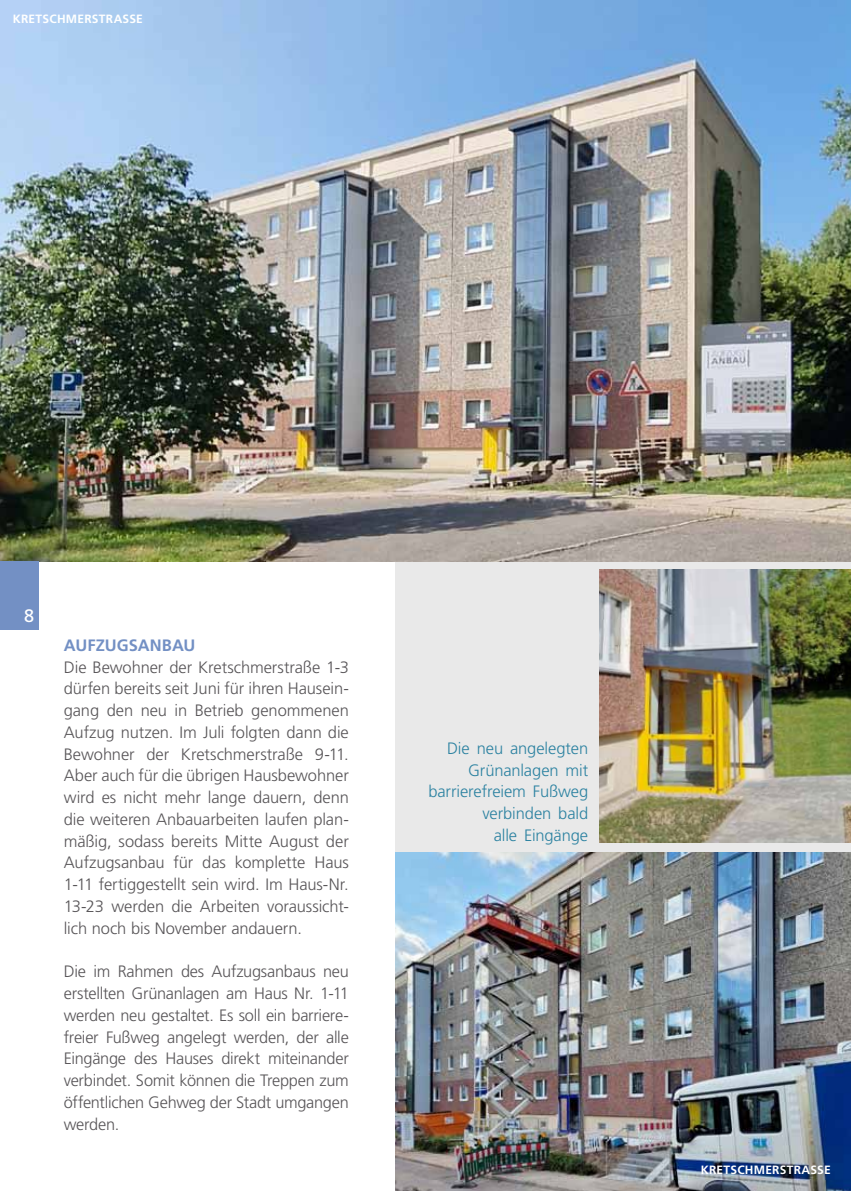
<style>
.page{position:relative;width:851px;height:1191px;background:#fff}
.page>*{position:absolute;margin:0;border:0;box-sizing:border-box;transform-origin:0 0}
.t1{font:18px "Frutiger";color:#fff}
.t2{font:300 16.5px/21.8px "Frutiger";letter-spacing:-.01em;color:#585558;text-align:justify}
.t3{font:300 16.5px/21.8px "Frutiger";letter-spacing:-.005em;color:#2c82a1;text-align:right}
.t4{font:700 16.5px "Frutiger";color:#7390c4}
.t5{font:700 12px "Frutiger";letter-spacing:.02em;color:#fff}
</style>
<div class="page">
<div style="left:395px;top:62px;width:455px;height:1129px;background:#e9e9e9"></div>
<img style="left:0;top:0;width:850px;height:561px">
<div style="left:0;top:561px;width:38px;height:68px;background:#7390c4"></div>
<img style="left:395px;top:853px;width:455px;height:338px">
<img style="left:600px;top:570px;width:250px;height:272px">
<p class="t5" style="left:13px;top:12px;width:102px">KRETSCHMERSTRASSE</p>
<p class="t1" style="left:24px;top:605px;width:12px">8</p>
<p class="t4" style="left:64px;top:635px;width:121px">AUFZUGSANBAU</p>
<p class="t2" style="left:64px;top:656px;width:286px">Die Bewohner der Kretschmerstraße 1-3 dürfen bereits seit Juni für ihren Hausein&shy;gang den neu in Betrieb genommenen Aufzug nutzen. Im Juli folgten dann die Bewohner der Kretschmerstraße 9-11.<br>Aber auch für die übrigen Hausbewohner wird es nicht mehr lange dauern, denn die weiteren Anbauarbeiten laufen plan&shy;mäßig, sodass bereits Mitte August der Aufzugsanbau für das komplette Haus 1-11 fertiggestellt sein wird. Im Haus-Nr.<br>13-23 werden die Arbeiten voraussicht&shy;lich noch bis November andauern.</p>
<p class="t2" style="left:64px;top:960px;width:286px">Die im Rahmen des Aufzugsanbaus neu erstellten Grünanlagen am Haus Nr. 1-11 werden neu gestaltet. Es soll ein barriere&shy;freier Fußweg angelegt werden, der alle Eingänge des Hauses direkt miteinander verbindet. Somit können die Treppen zum öffentlichen Gehweg der Stadt umgangen werden.</p>
<p class="t3" style="left:428px;top:737px;width:161px">Die neu angelegten<br>Grünanlagen mit barrierefreiem Fußweg verbinden bald<br>alle Eingänge</p>
<p class="t5" style="left:700px;top:1162px;width:102px">KRETSCHMERSTRASSE</p>
</div>
